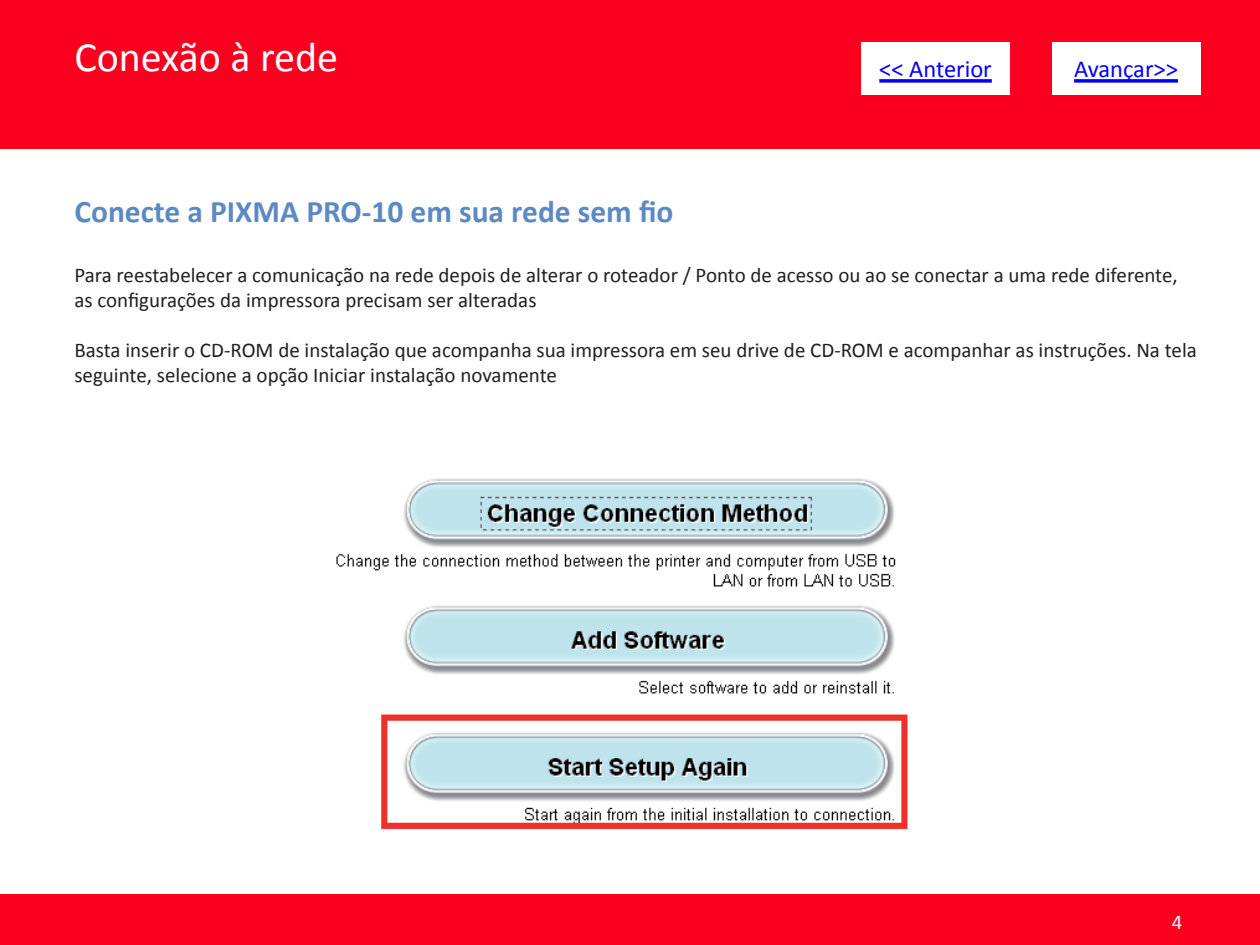
<style>
.page{position:relative;width:1260px;height:945px;background:#fff}
.page>*{position:absolute;margin:0;border:0;box-sizing:border-box;transform-origin:0 0}
.TITULO{font:42px "Calibri";color:#fff}
.SUBTITULO{font:700 31.5px "Calibri";color:#5c89c2}
.t1{font:24.5px "Calibri";color:#00f}
.TEXTO{font:21px/25.2px "Calibri";color:#231f20}
.t2{font:21px "Calibri";color:#fff}
</style>
<div class="page">
<div style="left:0;top:0;width:1260px;height:149px;background:#fa001e"></div>
<div style="left:0;top:894px;width:1260px;height:51px;background:#fa001e"></div>
<div style="left:861px;top:42px;width:149px;height:52px;background:#fff"></div>
<svg style="left:879px;top:79px;width:113px;height:4px"></svg>
<div style="left:1052px;top:42px;width:148px;height:52px;background:#fff"></div>
<svg style="left:1074px;top:79px;width:104px;height:4px"></svg>
<img style="left:336px;top:478px;width:572px;height:352px">
<h1 class="TITULO" style="left:74px;top:31px;width:265px">Conexão à rede</h1>
<h1 class="SUBTITULO" style="left:74px;top:191px;width:601px">Conecte a PIXMA PRO-10 em sua rede sem fio</h1>
<p class="t1" style="left:879px;top:54px;width:114px">&lt;&lt; Anterior</p>
<p class="t1" style="left:1074px;top:54px;width:105px">Avançar&gt;&gt;</p>
<h1 class="TEXTO" style="left:74px;top:262px;width:1105px">Para reestabelecer a comunicação na rede depois de alterar o roteador / Ponto de acesso ou ao se conectar a uma rede diferente, as configurações da impressora precisam ser alteradas</h1>
<h1 class="TEXTO" style="left:74px;top:338px;width:1124px">Basta inserir o CD-ROM de instalação que acompanha sua impressora em seu drive de CD-ROM e acompanhar as instruções. Na tela seguinte, selecione a opção Iniciar instalação novamente</h1>
<p class="t2" style="left:1172px;top:909px;width:12px">4</p>
</div>
